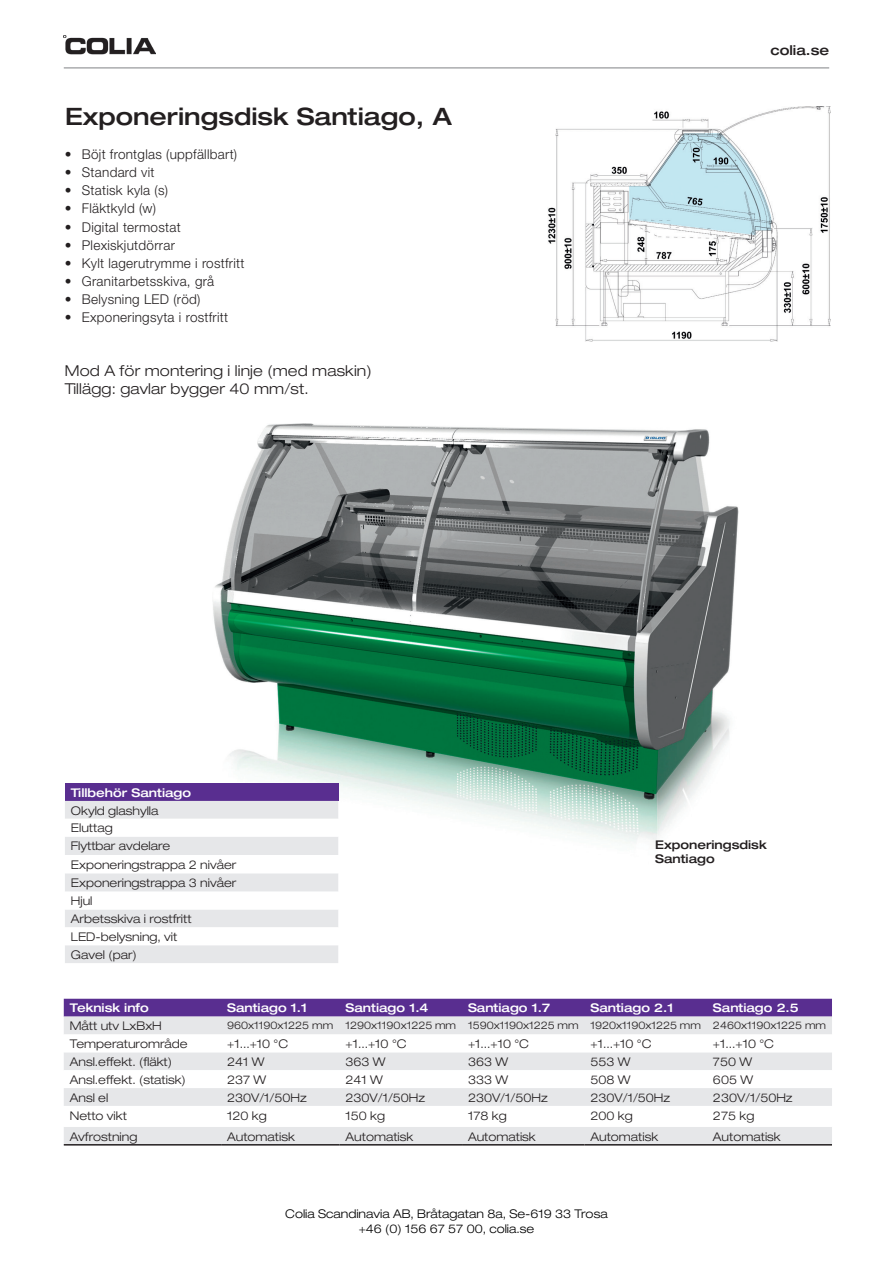
<style>
.page{position:relative;width:893px;height:1263px;background:#fff}
.page>*{position:absolute;margin:0;border:0;box-sizing:border-box;transform-origin:0 0}
.t1{font:500 expanded 24px "Helvetica Neue";color:#231f20}
.t2{font:300 expanded 15px "Helvetica Neue";letter-spacing:.01em;color:#231f20}
.MainInfo{font:300 13.5px "Helvetica Neue";letter-spacing:.02em;color:#231f20}
.t3{font:500 expanded 13.5px "Helvetica Neue";color:#231f20}
.MaincontentBK{font:300 expanded 12px "Helvetica Neue";color:#231f20}
.Mainheader_white{font:500 expanded 12px "Helvetica Neue";color:#fff}
.t4{font:300 expanded 12px/14.4px "Helvetica Neue";color:#000;text-align:center}
.t5{font:500 expanded 12px "Helvetica Neue";color:#231f20}
.MaincontentBK-2{font:300 expanded 10.5px "Helvetica Neue";color:#231f20}
</style>
<div class="page">
<hr style="left:64px;top:68px;width:765px;height:1px;background:#808285">
<img style="left:64px;top:35px;width:92px;height:20px">
<div style="left:64px;top:999px;width:768px;height:17px;background:#592e90"></div>
<div style="left:64px;top:1016px;width:768px;height:128px;background:#e6e7e9"></div>
<svg style="left:64px;top:1034px;width:768px;height:93px"></svg>
<hr style="left:64px;top:1144px;width:157px;height:1px;background:#231f20">
<hr style="left:221px;top:1144px;width:119px;height:1px;background:#231f20">
<hr style="left:340px;top:1144px;width:122px;height:1px;background:#231f20">
<hr style="left:462px;top:1144px;width:122px;height:1px;background:#231f20">
<hr style="left:584px;top:1144px;width:123px;height:1px;background:#231f20">
<hr style="left:707px;top:1144px;width:125px;height:1px;background:#231f20">
<img style="left:548px;top:106px;width:282px;height:236px">
<img style="left:213px;top:424px;width:526px;height:419px">
<div style="left:65px;top:783px;width:273px;height:18px;background:#592e90"></div>
<svg style="left:65px;top:801px;width:273px;height:162px"></svg>
<p class="t1" style="left:65px;top:102px;width:388px">Exponeringsdisk Santiago, A</p>
<p class="MainInfo" style="left:65px;top:146px;width:174px">• Böjt frontglas (uppfällbart)</p>
<p class="MainInfo" style="left:65px;top:164px;width:91px">• Standard vit</p>
<p class="MainInfo" style="left:65px;top:182px;width:105px">• Statisk kyla (s)</p>
<p class="MainInfo" style="left:65px;top:200px;width:93px">• Fläktkyld (w)</p>
<p class="MainInfo" style="left:65px;top:218px;width:117px">• Digital termostat</p>
<p class="MainInfo" style="left:65px;top:236px;width:112px">• Plexiskjutdörrar</p>
<p class="MainInfo" style="left:65px;top:254px;width:181px">• Kylt lagerutrymme i rostfritt</p>
<p class="MainInfo" style="left:65px;top:272px;width:151px">• Granitarbetsskiva, grå</p>
<p class="MainInfo" style="left:65px;top:290px;width:137px">• Belysning LED (röd)</p>
<p class="MainInfo" style="left:65px;top:308px;width:165px">• Exponeringsyta i rostfritt</p>
<p class="t2" style="left:65px;top:361px;width:308px">Mod A för montering i linje (med maskin)</p>
<p class="t2" style="left:65px;top:379px;width:245px">Tillägg: gavlar bygger 40 mm/st.</p>
<p class="Mainheader_white" style="left:71px;top:785px;width:122px">Tillbehör Santiago</p>
<p class="MaincontentBK" style="left:71px;top:803px;width:89px">Okyld glashylla</p>
<p class="MaincontentBK" style="left:71px;top:821px;width:43px">Eluttag</p>
<p class="MaincontentBK" style="left:71px;top:839px;width:101px">Flyttbar avdelare</p>
<p class="MaincontentBK" style="left:71px;top:857px;width:167px">Exponeringstrappa 2 nivåer</p>
<p class="MaincontentBK" style="left:71px;top:875px;width:167px">Exponeringstrappa 3 nivåer</p>
<p class="MaincontentBK" style="left:71px;top:894px;width:23px">Hjul</p>
<p class="MaincontentBK" style="left:71px;top:912px;width:122px">Arbetsskiva i rostfritt</p>
<p class="MaincontentBK" style="left:71px;top:929px;width:108px">LED-belysning, vit</p>
<p class="MaincontentBK" style="left:71px;top:947px;width:67px">Gavel (par)</p>
<p class="t3" style="left:770px;top:42px;width:60px">colia.se</p>
<p class="t5" style="left:655px;top:837px;width:113px">Exponeringsdisk</p>
<p class="t5" style="left:655px;top:851px;width:61px">Santiago</p>
<p class="Mainheader_white" style="left:70px;top:1000px;width:80px">Teknisk info</p>
<p class="Mainheader_white" style="left:227px;top:1000px;width:82px">Santiago 1.1</p>
<p class="Mainheader_white" style="left:346px;top:1000px;width:84px">Santiago 1.4</p>
<p class="Mainheader_white" style="left:468px;top:1000px;width:84px">Santiago 1.7</p>
<p class="Mainheader_white" style="left:590px;top:1000px;width:84px">Santiago 2.1</p>
<p class="Mainheader_white" style="left:713px;top:1000px;width:87px">Santiago 2.5</p>
<p class="MaincontentBK" style="left:70px;top:1019px;width:94px">Mått utv LxBxH</p>
<p class="MaincontentBK-2" style="left:227px;top:1019px;width:108px">960x1190x1225 mm</p>
<p class="MaincontentBK-2" style="left:346px;top:1019px;width:112px">1290x1190x1225 mm</p>
<p class="MaincontentBK-2" style="left:468px;top:1019px;width:112px">1590x1190x1225 mm</p>
<p class="MaincontentBK-2" style="left:590px;top:1019px;width:112px">1920x1190x1225 mm</p>
<p class="MaincontentBK-2" style="left:713px;top:1019px;width:115px">2460x1190x1225 mm</p>
<p class="MaincontentBK" style="left:70px;top:1037px;width:119px">Temperaturområde</p>
<p class="MaincontentBK" style="left:227px;top:1037px;width:62px">+1...+10 °C</p>
<p class="MaincontentBK" style="left:346px;top:1037px;width:62px">+1...+10 °C</p>
<p class="MaincontentBK" style="left:468px;top:1037px;width:62px">+1...+10 °C</p>
<p class="MaincontentBK" style="left:590px;top:1037px;width:62px">+1...+10 °C</p>
<p class="MaincontentBK" style="left:713px;top:1037px;width:62px">+1...+10 °C</p>
<p class="MaincontentBK" style="left:70px;top:1054px;width:104px">Ansl.effekt. (fläkt)</p>
<p class="MaincontentBK" style="left:227px;top:1054px;width:39px">241 W</p>
<p class="MaincontentBK" style="left:346px;top:1054px;width:42px">363 W</p>
<p class="MaincontentBK" style="left:468px;top:1054px;width:42px">363 W</p>
<p class="MaincontentBK" style="left:590px;top:1054px;width:42px">553 W</p>
<p class="MaincontentBK" style="left:713px;top:1054px;width:41px">750 W</p>
<p class="MaincontentBK" style="left:70px;top:1072px;width:118px">Ansl.effekt. (statisk)</p>
<p class="MaincontentBK" style="left:227px;top:1072px;width:41px">237 W</p>
<p class="MaincontentBK" style="left:346px;top:1072px;width:39px">241 W</p>
<p class="MaincontentBK" style="left:468px;top:1072px;width:42px">333 W</p>
<p class="MaincontentBK" style="left:590px;top:1072px;width:42px">508 W</p>
<p class="MaincontentBK" style="left:713px;top:1072px;width:42px">605 W</p>
<p class="MaincontentBK" style="left:70px;top:1090px;width:40px">Ansl el</p>
<p class="MaincontentBK" style="left:227px;top:1090px;width:81px">230V/1/50Hz</p>
<p class="MaincontentBK" style="left:346px;top:1090px;width:81px">230V/1/50Hz</p>
<p class="MaincontentBK" style="left:468px;top:1090px;width:81px">230V/1/50Hz</p>
<p class="MaincontentBK" style="left:590px;top:1090px;width:81px">230V/1/50Hz</p>
<p class="MaincontentBK" style="left:713px;top:1090px;width:81px">230V/1/50Hz</p>
<p class="MaincontentBK" style="left:70px;top:1108px;width:59px">Netto vikt</p>
<p class="MaincontentBK" style="left:227px;top:1108px;width:41px">120 kg</p>
<p class="MaincontentBK" style="left:346px;top:1108px;width:41px">150 kg</p>
<p class="MaincontentBK" style="left:468px;top:1108px;width:40px">178 kg</p>
<p class="MaincontentBK" style="left:590px;top:1108px;width:44px">200 kg</p>
<p class="MaincontentBK" style="left:713px;top:1108px;width:43px">275 kg</p>
<p class="MaincontentBK" style="left:70px;top:1129px;width:69px">Avfrostning</p>
<p class="MaincontentBK" style="left:227px;top:1129px;width:69px">Automatisk</p>
<p class="MaincontentBK" style="left:346px;top:1129px;width:69px">Automatisk</p>
<p class="MaincontentBK" style="left:468px;top:1129px;width:69px">Automatisk</p>
<p class="MaincontentBK" style="left:590px;top:1129px;width:69px">Automatisk</p>
<p class="MaincontentBK" style="left:713px;top:1129px;width:69px">Automatisk</p>
<p class="t4" style="left:285px;top:1207px;width:324px">Colia Scandinavia AB, Bråtagatan 8a, Se-619 33 Trosa +46 (0) 156 67 57 00, colia.se</p>
</div>
